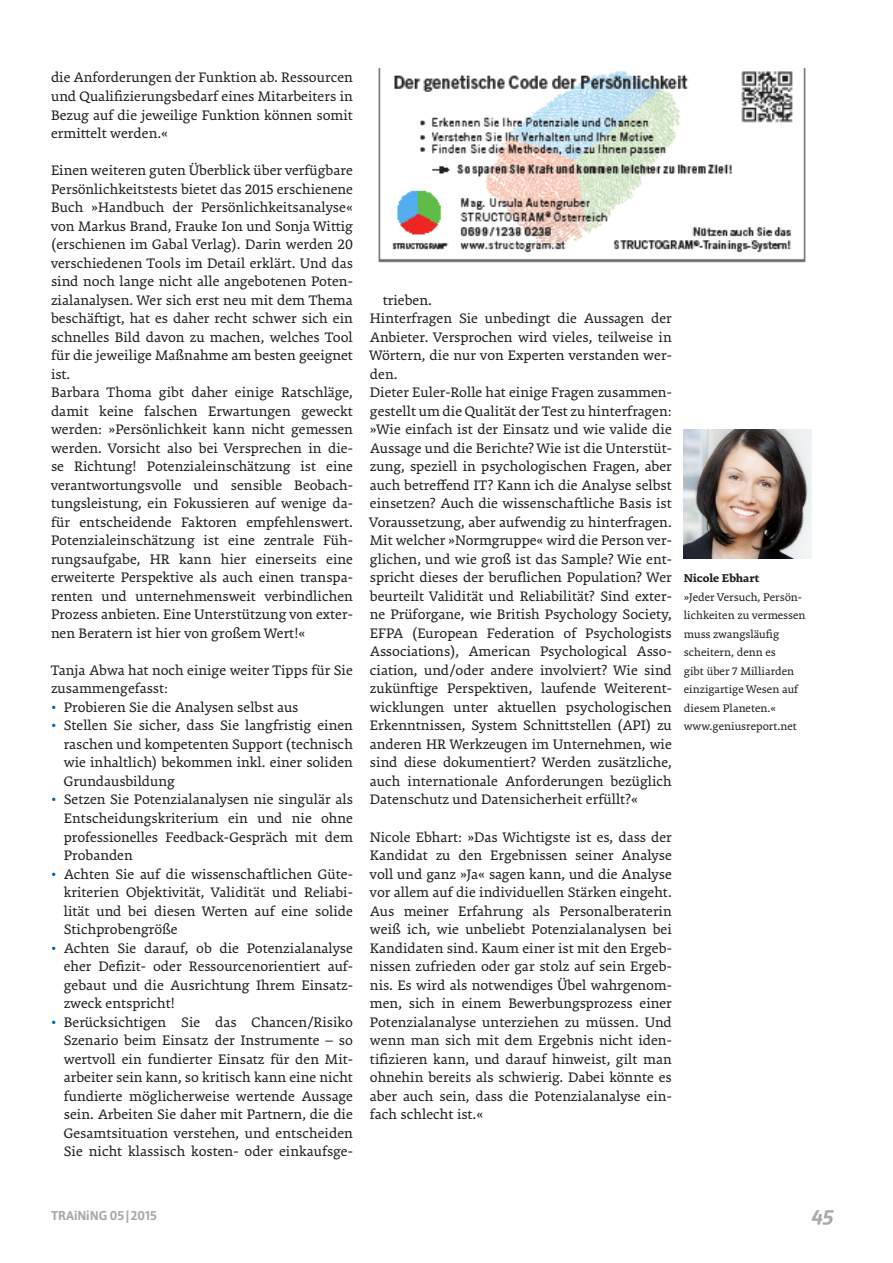
<style>
.page{position:relative;width:893px;height:1263px;background:#fff}
.page>*{position:absolute;margin:0;border:0;box-sizing:border-box;transform-origin:0 0}
.t1{font:italic 700 21px "Acorde";color:#a8a9ad}
.Fließtext{font:15px/18.5px "Premiera";color:#231f20;text-align:justify}
.t2{font:700 12.75px "Acorde";color:#a8a9ad}
.Marginalie_Text{font:12px/18.5px "Premiera";color:#231f20}
.Marginalie_Name{font:700 12px "Premiera";letter-spacing:-.015em;color:#231f20}
.s1{color:#0166b3}
</style>
<div class="page">
<img style="left:378px;top:68px;width:428px;height:195px">
<img style="left:684px;top:429px;width:127px;height:130px">
<p class="Fließtext" style="left:51px;top:69px;width:303px">die Anforderungen der Funktion ab. Ressourcen und Qualifizierungsbedarf eines Mitarbeiters in Bezug auf die jeweilige Funktion können somit ermittelt werden.«</p>
<p class="Fließtext" style="left:51px;top:161px;width:303px">Einen weiteren guten Überblick über verfügbare Persönlichkeitstests bietet das 2015 erschienene Buch »Handbuch der Persönlichkeitsanalyse« von Markus Brand, Frauke Ion und Sonja Wittig (erschienen im Gabal Verlag). Darin werden 20 verschiedenen Tools im Detail erklärt. Und das sind noch lange nicht alle angebotenen Poten&shy;zialanalysen. Wer sich erst neu mit dem Thema beschäftigt, hat es daher recht schwer sich ein schnelles Bild davon zu machen, welches Tool für die jeweilige Maßnahme am besten geeignet ist.</p>
<p class="Fließtext" style="left:51px;top:383px;width:303px">Barbara Thoma gibt daher einige Ratschläge, damit keine falschen Erwartungen geweckt werden: »Persönlichkeit kann nicht gemessen werden. Vorsicht also bei Versprechen in die&shy;se Richtung! Potenzialeinschätzung ist eine verantwortungsvolle und sensible Beobach&shy;tungsleistung, ein Fokussieren auf wenige da&shy;für entscheidende Faktoren empfehlenswert.<br>Potenzialeinschätzung ist eine zentrale Füh&shy;rungsaufgabe, HR kann hier einerseits eine erweiterte Perspektive als auch einen transpa&shy;renten und unternehmensweit verbindlichen Prozess anbieten. Eine Unterstützung von exter&shy;nen Beratern ist hier von großem Wert!«</p>
<p class="Fließtext" style="left:51px;top:661px;width:303px">Tanja Abwa hat noch einige weiter Tipps für Sie zusammengefasst:</p>
<p class="Fließtext" style="left:51px;top:698px;width:249px"><span class="s1">•</span> Probieren Sie die Analysen selbst aus</p>
<p class="Fließtext" style="left:64px;top:716px;width:291px;text-indent:-13px"><span class="s1">•</span> Stellen Sie sicher, dass Sie langfristig einen raschen und kompetenten Support (technisch wie inhaltlich) bekommen inkl. einer soliden Grundausbildung</p>
<p class="Fließtext" style="left:64px;top:790px;width:291px;text-indent:-13px"><span class="s1">•</span> Setzen Sie Potenzialanalysen nie singulär als Entscheidungskriterium ein und nie ohne professionelles Feedback-Gespräch mit dem Probanden</p>
<p class="Fließtext" style="left:64px;top:864px;width:291px;text-indent:-13px"><span class="s1">•</span> Achten Sie auf die wissenschaftlichen Güte&shy;kriterien Objektivität, Validität und Reliabi&shy;lität und bei diesen Werten auf eine solide Stichprobengröße</p>
<p class="Fließtext" style="left:64px;top:938px;width:291px;text-indent:-13px"><span class="s1">•</span> Achten Sie darauf, ob die Potenzialanalyse eher Defizit- oder Ressourcenorientiert auf&shy;gebaut und die Ausrichtung Ihrem Einsatz&shy;zweck entspricht!</p>
<p class="Fließtext" style="left:64px;top:1013px;width:291px;text-indent:-13px"><span class="s1">•</span> Berücksichtigen Sie das Chancen/Risiko Szenario beim Einsatz der Instrumente – so wertvoll ein fundierter Einsatz für den Mit&shy;arbeiter sein kann, so kritisch kann eine nicht fundierte möglicherweise wertende Aussage sein. Arbeiten Sie daher mit Partnern, die die Gesamtsituation verstehen, und entscheiden Sie nicht klassisch kosten- oder einkaufsge-</p>
<p class="Fließtext" style="left:383px;top:291px;width:51px">trieben.</p>
<p class="Fließtext" style="left:370px;top:309px;width:303px">Hinterfragen Sie unbedingt die Aussagen der Anbieter. Versprochen wird vieles, teilweise in Wörtern, die nur von Experten verstanden wer&shy;den.</p>
<p class="Fließtext" style="left:370px;top:383px;width:303px">Dieter Euler-Rolle hat einige Fragen zusammen&shy;gestellt um die Qualität der Test zu hinterfragen: »Wie einfach ist der Einsatz und wie valide die Aussage und die Berichte? Wie ist die Unterstüt&shy;zung, speziell in psychologischen Fragen, aber auch betreffend IT? Kann ich die Analyse selbst einsetzen? Auch die wissenschaftliche Basis ist Voraussetzung, aber aufwendig zu hinterfragen.<br>Mit welcher »Normgruppe« wird die Person ver&shy;glichen, und wie groß ist das Sample? Wie ent&shy;spricht dieses der beruflichen Population? Wer beurteilt Validität und Reliabilität? Sind exter&shy;ne Prüforgane, wie British Psychology Society, EFPA (European Federation of Psychologists Associations), American Psychological Asso&shy;ciation, und/oder andere involviert? Wie sind zukünftige Perspektiven, laufende Weiterent&shy;wicklungen unter aktuellen psychologischen Erkenntnissen, System Schnittstellen (API) zu anderen HR Werkzeugen im Unternehmen, wie sind diese dokumentiert? Werden zusätzliche, auch internationale Anforderungen bezüglich Datenschutz und Datensicherheit erfüllt?«</p>
<p class="Fließtext" style="left:370px;top:827px;width:303px">Nicole Ebhart: »Das Wichtigste ist es, dass der Kandidat zu den Ergebnissen seiner Analyse voll und ganz »Ja« sagen kann, und die Analyse vor allem auf die individuellen Stärken eingeht.<br>Aus meiner Erfahrung als Personalberaterin weiß ich, wie unbeliebt Potenzialanalysen bei Kandidaten sind. Kaum einer ist mit den Ergeb&shy;nissen zufrieden oder gar stolz auf sein Ergeb&shy;nis. Es wird als notwendiges Übel wahrgenom&shy;men, sich in einem Bewerbungsprozess einer Potenzialanalyse unterziehen zu müssen. Und wenn man sich mit dem Ergebnis nicht iden&shy;tifizieren kann, und darauf hinweist, gilt man ohnehin bereits als schwierig. Dabei könnte es aber auch sein, dass die Potenzialanalyse ein&shy;fach schlecht ist.«</p>
<p class="Marginalie_Name" style="left:684px;top:571px;width:77px">Nicole Ebhart</p>
<p class="Marginalie_Text" style="left:684px;top:588px;width:123px">»Jeder Versuch, Persön&shy;lichkeiten zu vermessen muss zwangsläufig scheitern, denn es<br>gibt über 7 Milliarden einzigartige Wesen auf diesem Planeten.«</p>
<p class="Marginalie_Text" style="left:684px;top:717px;width:115px">www.geniusreport.net</p>
<p class="t2" style="left:51px;top:1208px;width:107px">TRAiNiNG 05|2015</p>
<h1 class="t1" style="left:812px;top:1201px;width:24px">45</h1>
</div>
